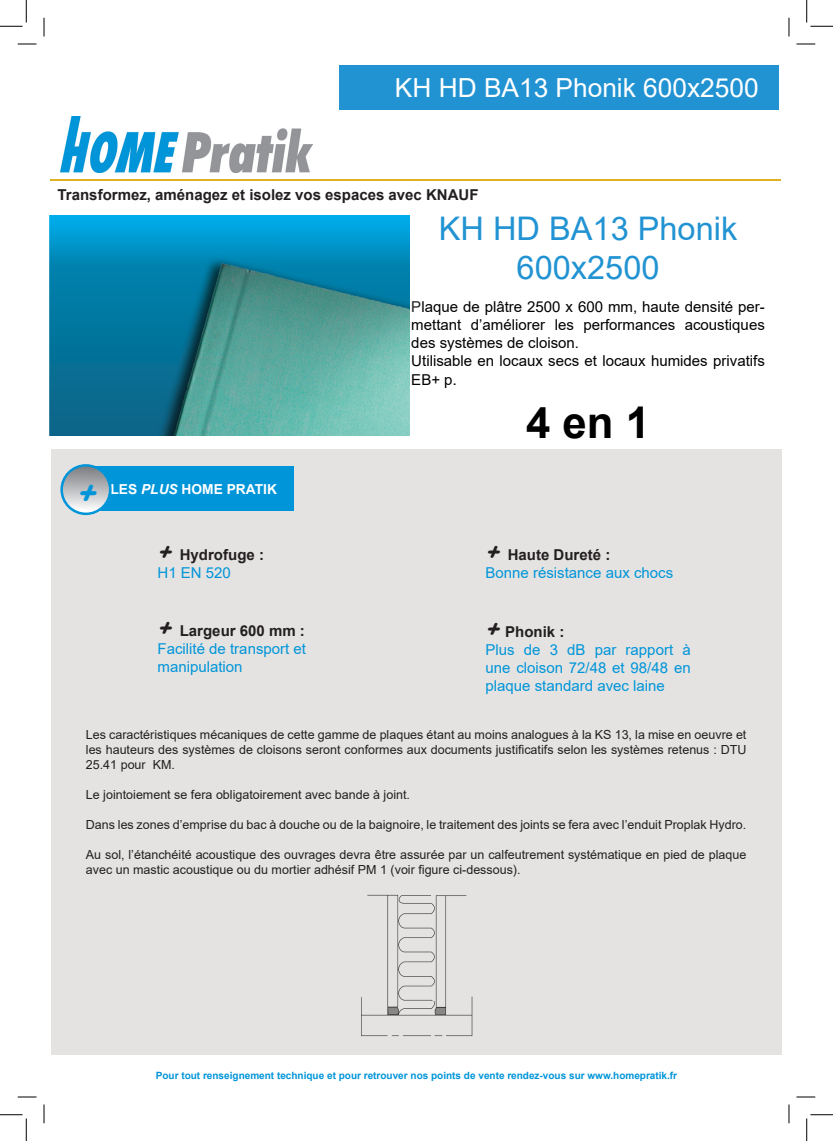
<style>
.page{position:relative;width:833px;height:1141px;background:#fff}
.page>*{position:absolute;margin:0;border:0;box-sizing:border-box;transform-origin:0 0}
.t1{font:700 43.75px "Arial";color:#000}
.t2{font:37.5px "Harlow Solid";color:#0095d9}
.t3{font:32.5px/39px "Arial";color:#2193d2;text-align:center}
.t4{font:26.25px "Arial";color:#fff}
.t5{font:15px/18px "Arial";color:#0095d9}
.t6{font:15px/18px "Arial";color:#000}
.t7{font:700 15px/18px "Arial";color:#231f20}
.t8{font:700 13.75px "Arial";color:#fff}
.t9{font:12.5px/15px "Arial";color:#231f20;text-align:justify}
.t10{font:700 10px "Arial";color:#0095d9}
.s1{font-style:italic}
.s2{font-family:"Harlow Solid";font-weight:400;font-size:27.5px}
.s3{font-weight:400;color:#0095d9}
.s4{color:#231f20}
.s5{font-size:16.25px}
.s6{font-family:"Harlow Solid";font-size:27.5px;color:#231f20}
.s7{font-weight:700;color:#231f20}
</style>
<div class="page">
<div style="left:338px;top:66px;width:439px;height:44px;background:#2193d2"></div>
<hr style="left:50px;top:179px;width:730px;height:1px;background:#deb125">
<img style="left:50px;top:216px;width:359px;height:219px">
<img style="left:61px;top:116px;width:251px;height:56px">
<div style="left:51px;top:448px;width:730px;height:606px;background:#e4e3e2"></div>
<div style="left:93px;top:466px;width:201px;height:45px;background:#0095d9"></div>
<svg style="left:60px;top:464px;width:49px;height:51px"></svg>
<img style="left:361px;top:894px;width:112px;height:143px">
<svg style="left:18px;top:43px;width:18px;height:2px"></svg>
<svg style="left:796px;top:43px;width:18px;height:2px"></svg>
<svg style="left:18px;top:1096px;width:18px;height:1px"></svg>
<svg style="left:796px;top:1096px;width:18px;height:1px"></svg>
<svg style="left:43px;top:18px;width:2px;height:18px"></svg>
<svg style="left:43px;top:1104px;width:2px;height:19px"></svg>
<svg style="left:788px;top:18px;width:1px;height:18px"></svg>
<svg style="left:788px;top:1104px;width:1px;height:19px"></svg>
<svg style="left:0;top:0;width:27px;height:27px"></svg>
<svg style="left:0;top:1114px;width:27px;height:26px"></svg>
<svg style="left:806px;top:0;width:26px;height:27px"></svg>
<svg style="left:806px;top:1114px;width:26px;height:26px"></svg>
<h3 class="t4" style="left:395px;top:70px;width:365px">KH HD BA13 Phonik 600x2500</h3>
<p class="t7" style="left:58px;top:186px;width:422px">Transformez, aménagez et isolez vos espaces avec KNAUF</p>
<h2 class="t2" style="left:77px;top:471px;width:19px">+</h2>
<p class="t8" style="left:110px;top:479px;width:168px">LES <span class="s1">PLUS</span> HOME PRATIK</p>
<p class="t7" style="left:157px;top:545px;width:108px"><span class="s2">+</span> Hydrofuge :<br><span class="s3">H1 EN 520</span></p>
<h3 class="t3" style="left:438px;top:208px;width:300px">KH HD BA13 Phonik<br>600x2500</h3>
<p class="t6" style="left:411px;top:297px;width:355px"><span class="s4">P</span>laque de plâtre 2500 x 600 mm, haute densité per&shy;mettant d’améliorer les performances acoustiques des systèmes de cloison.<br>Utilisable en locaux secs et locaux humides privatifs</p>
<p class="t6" style="left:411px;top:371px;width:47px">EB+ p<span class="s5">.</span></p>
<h1 class="t1" style="left:525px;top:391px;width:126px">4 en 1</h1>
<p class="t5" style="left:485px;top:545px;width:189px"><span class="s6">+</span> <span class="s7">Haute Dureté :<br></span>Bonne résistance aux chocs</p>
<p class="t5" style="left:157px;top:621px;width:150px;text-align:justify"><span class="s6">+</span> <span class="s7">Largeur 600 mm :<br></span>Facilité de transport et manipulation</p>
<p class="t5" style="left:485px;top:622px;width:206px"><span class="s6">+</span> <span class="s7">Phonik :<br></span>Plus de 3 dB par rapport à une cloison 72/48 et 98/48 en plaque standard avec laine</p>
<p class="t9" style="left:86px;top:727px;width:661px">Les caractéristiques mécaniques de cette gamme de plaques étant au moins analogues à la KS 13, la mise en oeuvre et les hauteurs des systèmes de cloisons seront conformes aux documents justificatifs selon les systèmes retenus : DTU 25.41 pour KM.</p>
<p class="t9" style="left:86px;top:787px;width:325px">Le jointoiement se fera obligatoirement avec bande à joint.</p>
<p class="t9" style="left:86px;top:817px;width:661px">Dans les zones d’emprise du bac à douche ou de la baignoire, le traitement des joints se fera avec l’enduit Proplak Hydro.</p>
<p class="t9" style="left:86px;top:847px;width:661px">Au sol, l’étanchéité acoustique des ouvrages devra être assurée par un calfeutrement systématique en pied de plaque avec un mastic acoustique ou du mortier adhésif PM 1 (voir figure ci-dessous).</p>
<p class="t10" style="left:156px;top:1068px;width:522px">Pour tout renseignement technique et pour retrouver nos points de vente rendez-vous sur www.homepratik.fr</p>
</div>
